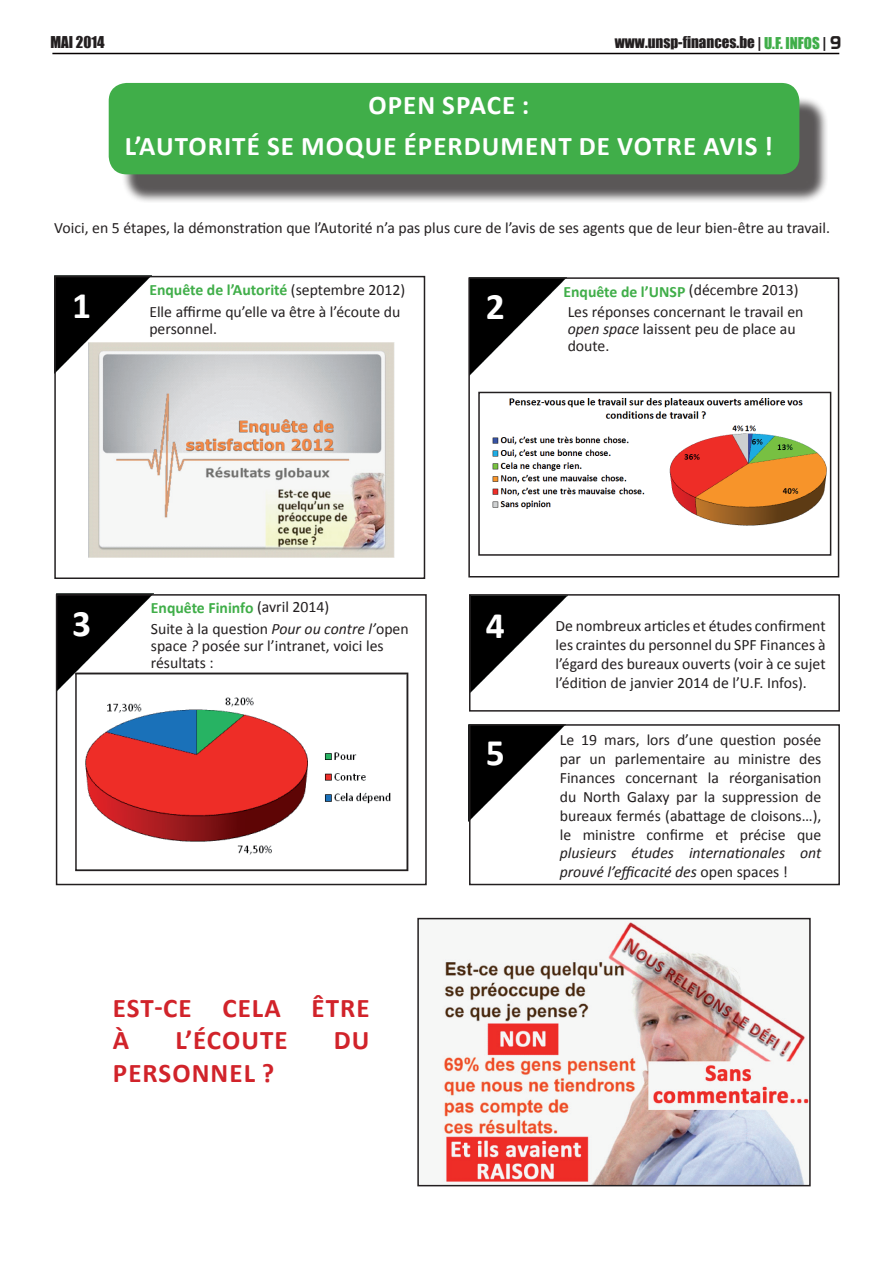
<style>
.page{position:relative;width:893px;height:1263px;background:#fff}
.page>*{position:absolute;margin:0;border:0;box-sizing:border-box;transform-origin:0 0}
.t1{font:700 37.5px "Calibri";color:#fff}
.t2{font:700 27px/41px "Calibri";letter-spacing:.04em;color:#fff;text-align:center}
.t3{font:700 27px/32.4px "Calibri";letter-spacing:.04em;color:#d1232a}
.t4{font:15.75px/18.9px "Calibri";color:#231f20}
.t5{font:italic 15.75px/18.9px "Calibri";color:#231f20}
.t6{font:15px "Impact";color:#231f20}
.s1{color:#40ae49}
.s2{font-family:"Prototype";font-size:18px}
.s3{font-weight:700;color:#40ae49}
.s4{font-style:italic}
.s5{font-style:normal}
</style>
<div class="page">
<img style="left:471px;top:280px;width:93px;height:95px">
<img style="left:442px;top:921px;width:366px;height:262px">
<div style="left:417px;top:918px;width:394px;height:268px;border:2px solid #231f20"></div>
<img style="left:57px;top:279px;width:95px;height:92px">
<img style="left:88px;top:343px;width:307px;height:214px">
<img style="left:59px;top:597px;width:92px;height:92px">
<img style="left:78px;top:675px;width:313px;height:180px">
<div style="left:75px;top:672px;width:333px;height:199px;border:2px solid #231f20"></div>
<img style="left:472px;top:597px;width:95px;height:95px">
<img style="left:468px;top:724px;width:95px;height:98px">
<img style="left:492px;top:398px;width:335px;height:128px">
<div style="left:478px;top:392px;width:353px;height:164px;border:2px solid #231f20"></div>
<div style="left:121px;top:95px;width:707px;height:108px;background:#231f20;opacity:.75"></div>
<div style="left:109px;top:83px;width:690px;height:91px;background:#40ae49;border-radius:18px"></div>
<div style="left:54px;top:276px;width:371px;height:303px;border:2px solid #231f20"></div>
<div style="left:468px;top:277px;width:371px;height:300px;border:2px solid #231f20"></div>
<div style="left:56px;top:594px;width:371px;height:291px;border:2px solid #231f20"></div>
<div style="left:469px;top:594px;width:371px;height:118px;border:2px solid #231f20"></div>
<div style="left:469px;top:724px;width:371px;height:161px;border:2px solid #231f20"></div>
<hr style="left:52px;top:53px;width:787px;height:1px;background:#050000">
<p class="t6" style="left:50px;top:30px;width:56px">MAI 2014</p>
<p class="t6" style="left:615px;top:30px;width:228px">www.unsp-finances.be | <span class="s1">U.F. INFOS</span> | <span class="s2">9</span></p>
<h2 class="t2" style="left:125px;top:85px;width:650px">OPEN SPACE:<br>L’AUTORITÉ SE MOQUE ÉPERDUMENT DE VOTRE AVIS !</h2>
<p class="t4" style="left:54px;top:219px;width:777px">Voici, en 5 étapes, la démonstration que l’Autorité n’a pas plus cure de l’avis de ses agents que de leur bien-être au travail.</p>
<p class="t4" style="left:149px;top:279px;width:257px;line-height:21.6px"><span class="s3">ENQUÊTE DE L’AUTORITÉ</span> (septembre 2012)<br>Elle affirme qu’elle va être à l’écoute du</p>
<p class="t4" style="left:149px;top:319px;width:69px">personnel.</p>
<h1 class="t1" style="left:72px;top:281px;width:21px">1</h1>
<h1 class="t1" style="left:486px;top:282px;width:21px">2</h1>
<p class="t4" style="left:563px;top:281px;width:242px;line-height:20.1px"><span class="s3">ENQUÊTE DE L’UNSP</span> (décembre 2013)<br>Les réponses concernant le travail en</p>
<p class="t4" style="left:568px;top:320px;width:230px;line-height:17.2px"><span class="s4">open space</span> laissent peu de place au doute.</p>
<p class="t4" style="left:151px;top:598px;width:259px;line-height:20.1px"><span class="s3">ENQUÊTE FININFO</span> (avril 2014)<br>Suite à la question <span class="s4">Pour ou contre l’</span>open</p>
<p class="t4" style="left:151px;top:637px;width:234px;line-height:17.2px">space <span class="s4">?</span> posée sur l’intranet, voici les résultats :</p>
<h1 class="t1" style="left:72px;top:600px;width:21px">3</h1>
<h1 class="t1" style="left:486px;top:601px;width:21px">4</h1>
<h2 class="t3" style="left:113px;top:992px;width:258px">EST-CE CELA ÊTRE<br>À</h2>
<h2 class="t3" style="left:176px;top:1024px;width:114px">L’ÉCOUTE</h2>
<h2 class="t3" style="left:334px;top:1024px;width:37px">DU</h2>
<h2 class="t3" style="left:113px;top:1056px;width:163px">PERSONNEL ?</h2>
<h1 class="t1" style="left:486px;top:728px;width:21px">5</h1>
<p class="t4" style="left:556px;top:617px;width:272px;text-align:justify">De nombreux articles et études confirment les craintes du personnel du SPF Finances à l’égard des bureaux ouverts (voir à ce sujet l’édition de janvier 2014 de l’U.F. Infos).</p>
<p class="t4" style="left:560px;top:730px;width:263px;text-align:justify">Le 19 mars, lors d’une question posée par un parlementaire au ministre des Finances concernant la réorganisation du North Galaxy par la suppression de bureaux fermés (abattage de cloisons…), le ministre confirme et précise que</p>
<p class="t5" style="left:560px;top:843px;width:263px">plusieurs études internationales ont prouvé l’efficacité des <span class="s5">open spaces !</span></p>
</div>
